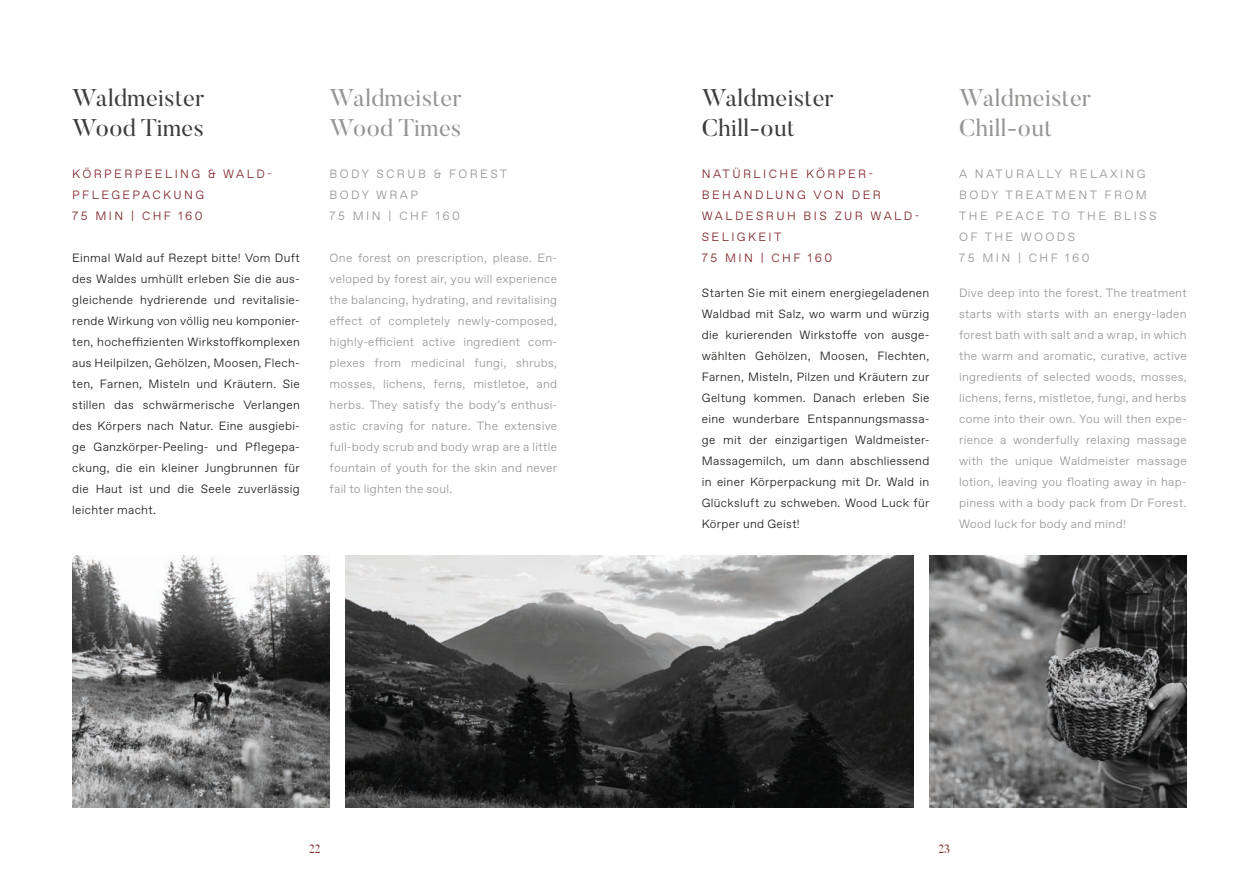
<style>
.page{position:relative;width:1259px;height:893px;background:#fff}
.page>*{position:absolute;margin:0;border:0;box-sizing:border-box;transform-origin:0 0}
.t1{font:24px/30px "Butler";letter-spacing:.02em;color:#3d3d3c}
.t2{font:24px/30px "Butler";letter-spacing:.02em;color:#959594}
.t3{font:300 12px/21px "ABC Favorit";letter-spacing:.025em;color:#959594;text-align:justify}
.t4{font:300 12px/21px "ABC Favorit";letter-spacing:.025em;color:#1d1d1b;text-align:justify}
.t5{font:300 12px/21px "ABC Favorit Unlicensed Trial";letter-spacing:.2em;color:#7f262b}
.t6{font:300 12px/21px "ABC Favorit Unlicensed Trial";letter-spacing:.2em;color:#959594}
.t7{font:12px "Butler";color:#7f262b}
</style>
<div class="page">
<img style="left:72px;top:556px;width:258px;height:252px">
<img style="left:929px;top:556px;width:257px;height:252px">
<img style="left:345px;top:556px;width:568px;height:252px">
<p class="t1" style="left:72px;top:82px;width:133px">Waldmeister<br>Wood Times</p>
<p class="t1" style="left:702px;top:82px;width:133px">Waldmeister<br>Chill-out</p>
<p class="t2" style="left:959px;top:82px;width:133px">Waldmeister<br>Chill-out</p>
<p class="t2" style="left:330px;top:82px;width:133px">Waldmeister<br>Wood Times</p>
<p class="t5" style="left:72px;top:163px;width:201px">KÖRPERPEELING &amp; WALD-<br>PFLEGEPACKUNG<br>75 MIN | CHF 160</p>
<p class="t5" style="left:702px;top:163px;width:219px">NATÜRLICHE KÖRPER-<br>BEHANDLUNG VON DER<br>WALDESRUH BIS ZUR WALD-<br>SELIGKEIT</p>
<p class="t5" style="left:702px;top:247px;width:132px">75 MIN | CHF 160</p>
<p class="t6" style="left:330px;top:163px;width:179px">BODY SCRUB &amp; FOREST<br>BODY WRAP<br>75 MIN | CHF 160</p>
<p class="t6" style="left:959px;top:163px;width:199px">A NATURALLY RELAXING<br>BODY TREATMENT FROM<br>THE PEACE TO THE BLISS<br>OF THE WOODS</p>
<p class="t6" style="left:959px;top:247px;width:132px">75 MIN | CHF 160</p>
<p class="t3" style="left:330px;top:247px;width:229px">One forest on prescription, please. En&shy;veloped by forest air, you will experience the balancing, hydrating, and revitalising effect of completely newly-composed, highly-efficient active ingredient com&shy;plexes from medicinal fungi, shrubs, mosses, lichens, ferns, mistletoe, and herbs. They satisfy the body’s enthusi&shy;astic craving for nature. The extensive full-body scrub and body wrap are a little fountain of youth for the skin and never fail to lighten the soul.</p>
<p class="t4" style="left:72px;top:247px;width:229px">Einmal Wald auf Rezept bitte! Vom Duft des Waldes umhüllt erleben Sie die aus&shy;gleichende hydrierende und revitalisie&shy;rende Wirkung von völlig neu komponier&shy;ten, hocheffizienten Wirkstoffkomplexen aus Heilpilzen, Gehölzen, Moosen, Flech&shy;ten, Farnen, Misteln und Kräutern. Sie stillen das schwärmerische Verlangen des Körpers nach Natur. Eine ausgiebi&shy;ge Ganzkörper-Peeling- und Pflegepa&shy;ckung, die ein kleiner Jungbrunnen für die Haut ist und die Seele zuverlässig leichter macht.</p>
<p class="t4" style="left:702px;top:282px;width:229px">Starten Sie mit einem energiegeladenen Waldbad mit Salz, wo warm und würzig die kurierenden Wirkstoffe von ausge&shy;wählten Gehölzen, Moosen, Flechten, Farnen, Misteln, Pilzen und Kräutern zur Geltung kommen. Danach erleben Sie eine wunderbare Entspannungsmassa&shy;ge mit der einzigartigen Waldmeister-Massagemilch, um dann abschliessend in einer Körperpackung mit Dr. Wald in Glücksluft zu schweben. Wood Luck für Körper und Geist!</p>
<p class="t3" style="left:959px;top:282px;width:229px">Dive deep into the forest. The treatment starts with starts with an energy-laden forest bath with salt and a wrap, in which the warm and aromatic, curative, active ingredients of selected woods, mosses, lichens, ferns, mistletoe, fungi, and herbs come into their own. You will then expe&shy;rience a wonderfully relaxing massage with the unique Waldmeister massage lotion, leaving you floating away in hap&shy;piness with a body pack from Dr Forest.<br>Wood luck for body and mind!</p>
<p class="t7" style="left:309px;top:842px;width:13px">22</p>
<p class="t7" style="left:938px;top:842px;width:13px">23</p>
</div>
